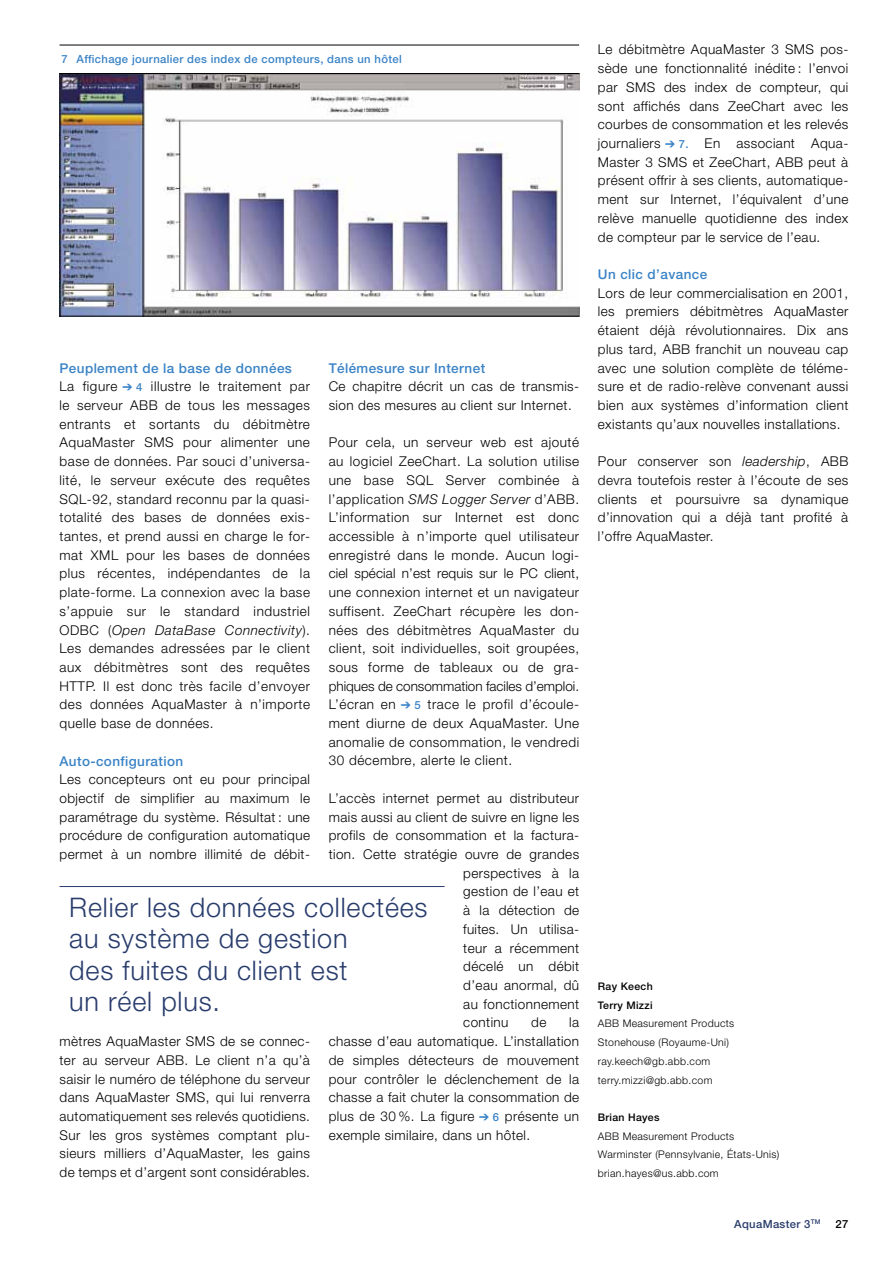
<style>
.page{position:relative;width:893px;height:1263px;background:#fff}
.page>*{position:absolute;margin:0;border:0;box-sizing:border-box;transform-origin:0 0}
.t1{font:300 27px/31.5px "Helvetica Neue";letter-spacing:.03em;color:#283c6c}
.t2{font:300 13.5px/18.8px "Helvetica Neue";letter-spacing:.03em;color:#000;text-align:justify}
.t3{font:500 13.5px "Helvetica Neue";letter-spacing:.03em;color:#3a83c6}
.t4{font:500 11.25px "Helvetica Neue";letter-spacing:.03em;color:#3a83c6}
.t5{font:500 11.25px "Helvetica Neue";letter-spacing:.03em;color:#283c6c}
.t6{font:500 11.25px "Helvetica Neue";color:#000}
.t7{font:300 10.5px/18.8px "Helvetica Neue";letter-spacing:.03em;color:#000}
.t8{font:500 10.5px/18.8px "Helvetica Neue";letter-spacing:.03em;color:#000}
.t9{font:500 6.45px "Helvetica Neue";color:#283c6c}
.s1{font-style:italic}
.s2{color:#3a83c6}
.s3{font-weight:500;font-size:11.25px;color:#3a83c6}
.s4{font-weight:500;color:#3a83c6}
</style>
<div class="page">
<img style="left:60px;top:74px;width:519px;height:242px">
<hr style="left:60px;top:73px;width:519px;height:1px;background:#000">
<hr style="left:60px;top:316px;width:519px;height:1px;background:#000">
<hr style="left:60px;top:45px;width:519px;height:1px;background:#000">
<hr style="left:60px;top:886px;width:385px;height:1px;background:#283c6c">
<p class="t4" style="left:62px;top:52px;width:342px">7 Affichage journalier des index de compteurs, dans un hôtel</p>
<p class="t3" style="left:329px;top:360px;width:158px">Télémesure sur Internet</p>
<p class="t2" style="left:329px;top:377px;width:252px">Ce chapitre décrit un cas de transmis&shy;sion des mesures au client sur Internet.</p>
<p class="t2" style="left:329px;top:433px;width:252px">Pour cela, un serveur web est ajouté au logiciel ZeeChart. La solution utilise une base SQL Server combinée à l’application <span class="s1">SMS Logger Server</span> d’ABB.<br>L’information sur Internet est donc accessible à n’importe quel utilisateur enregistré dans le monde. Aucun logi&shy;ciel spécial n’est requis sur le PC client, une connexion internet et un navigateur suffisent. ZeeChart récupère les don&shy;nées des débitmètres AquaMaster du client, soit individuelles, soit groupées, sous forme de tableaux ou de gra&shy;phiques de consommation faciles d’emploi.<br>L’écran en <span class="s2">➔</span> <span class="s3">5</span> trace le profil d’écoule&shy;ment diurne de deux AquaMaster. Une anomalie de consommation, le vendredi 30 décembre, alerte le client.</p>
<p class="t2" style="left:329px;top:788px;width:252px">L’accès internet permet au distributeur</p>
<p class="t2" style="left:329px;top:807px;width:252px">mais aussi au client de suivre en ligne les</p>
<p class="t2" style="left:329px;top:826px;width:252px">profils de consommation et la factura-</p>
<p class="t2" style="left:329px;top:844px;width:252px">tion. Cette stratégie ouvre de grandes</p>
<p class="t2" style="left:463px;top:863px;width:117px">perspectives à la</p>
<p class="t2" style="left:463px;top:882px;width:117px">gestion de l’eau et</p>
<p class="t2" style="left:463px;top:901px;width:117px">à la détection de</p>
<p class="t2" style="left:463px;top:919px;width:117px">fuites. Un utilisa-</p>
<p class="t2" style="left:463px;top:938px;width:117px">teur a récemment</p>
<p class="t2" style="left:463px;top:957px;width:117px">décelé un débit</p>
<p class="t2" style="left:463px;top:975px;width:117px">d’eau anormal, dû</p>
<p class="t2" style="left:463px;top:994px;width:117px">au fonctionnement</p>
<p class="t2" style="left:463px;top:1013px;width:47px">continu</p>
<p class="t2" style="left:531px;top:1013px;width:17px">de</p>
<p class="t2" style="left:60px;top:358px;width:252px;text-align:left"><span class="s4">Peuplement de la base de données </span>La figure <span class="s2">➔</span> <span class="s3">4</span> illustre le traitement par le serveur ABB de tous les messages entrants et sortants du débitmètre AquaMaster SMS pour alimenter une base de données. Par souci d’universa&shy;lité, le serveur exécute des requêtes SQL-92, standard reconnu par la quasi&shy;totalité des bases de données exis&shy;tantes, et prend aussi en charge le for&shy;mat XML pour les bases de données plus récentes, indépendantes de la plate-forme. La connexion avec la base s’appuie sur le standard industriel ODBC (<span class="s1">Open DataBase Connectivity</span>).<br>Les demandes adressées par le client aux débitmètres sont des requêtes HTTP. Il est donc très facile d’envoyer des données AquaMaster à n’importe quelle base de données.</p>
<p class="t3" style="left:60px;top:753px;width:125px">Auto-configuration</p>
<p class="t2" style="left:60px;top:770px;width:252px">Les concepteurs ont eu pour principal objectif de simplifier au maximum le paramétrage du système. Résultat : une procédure de configuration automatique permet à un nombre illimité de débit-</p>
<h1 class="t1" style="left:69px;top:891px;width:360px">Relier les données collectées au système de gestion<br>des fuites du client est<br>un réel plus.</h1>
<p class="t2" style="left:329px;top:1013px;width:252px;text-indent:241px">la chasse d’eau automatique. L’installation de simples détecteurs de mouvement pour contrôler le déclenchement de la chasse a fait chuter la consommation de plus de 30 %. La figure <span class="s2">➔</span> <span class="s3">6</span> présente un exemple similaire, dans un hôtel.</p>
<p class="t2" style="left:60px;top:1032px;width:252px">mètres AquaMaster SMS de se connec&shy;ter au serveur ABB. Le client n’a qu’à saisir le numéro de téléphone du serveur dans AquaMaster SMS, qui lui renverra automatiquement ses relevés quotidiens.<br>Sur les gros systèmes comptant plu&shy;sieurs milliers d’AquaMaster, les gains de temps et d’argent sont considérables.</p>
<p class="t2" style="left:598px;top:40px;width:252px;text-align:left">Le débitmètre AquaMaster 3 SMS pos&shy;sède une fonctionnalité inédite : l’envoi par SMS des index de compteur, qui sont affichés dans ZeeChart avec les courbes de consommation et les relevés journaliers <span class="s2">➔</span> <span class="s3">7.</span> En associant Aqua-Master 3 SMS et ZeeChart, ABB peut à présent offrir à ses clients, automatique&shy;ment sur Internet, l’équivalent d’une relève manuelle quotidienne des index de compteur par le service de l’eau.</p>
<p class="t3" style="left:598px;top:266px;width:111px">Un clic d’avance</p>
<p class="t2" style="left:598px;top:283px;width:252px">Lors de leur commercialisation en 2001, les premiers débitmètres AquaMaster étaient déjà révolutionnaires. Dix ans plus tard, ABB franchit un nouveau cap avec une solution complète de téléme&shy;sure et de radio-relève convenant aussi bien aux systèmes d’information client existants qu’aux nouvelles installations.</p>
<p class="t2" style="left:598px;top:452px;width:252px">Pour conserver son <span class="s1">leadership</span>, ABB devra toutefois rester à l’écoute de ses clients et poursuivre sa dynamique d’innovation qui a déjà tant profité à l’offre AquaMaster.</p>
<p class="t8" style="left:598px;top:977px;width:56px">Ray Keech<br>Terry Mizzi</p>
<p class="t7" style="left:598px;top:1014px;width:138px">ABB Measurement Products<br>Stonehouse (Royaume-Uni) ray.keech@gb.abb.com terry.mizzi@gb.abb.com</p>
<p class="t8" style="left:598px;top:1108px;width:63px">Brian Hayes</p>
<p class="t7" style="left:598px;top:1126px;width:183px">ABB Measurement Products<br>Warminster (Pennsylvanie, États-Unis) brian.hayes@us.abb.com</p>
<p class="t9" style="left:811px;top:1218px;width:11px">TM</p>
<p class="t5" style="left:734px;top:1217px;width:78px">AquaMaster 3</p>
<p class="t6" style="left:835px;top:1217px;width:14px">27</p>
</div>
